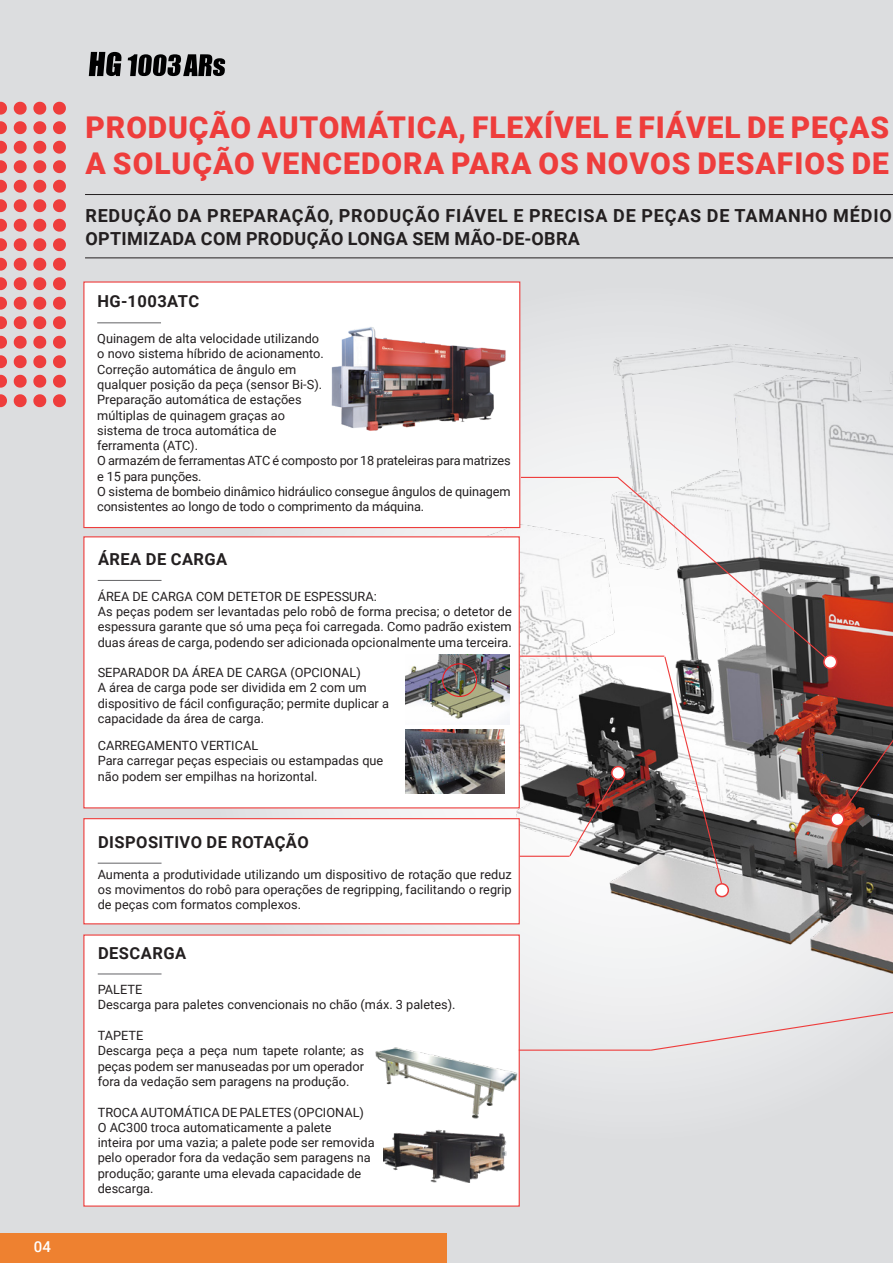
<style>
.page{position:relative;width:893px;height:1263px;background:#dcdddf}
.page>*{position:absolute;margin:0;border:0;box-sizing:border-box;transform-origin:0 0}
.t1{font:900 30px "Roboto";letter-spacing:.03em;color:#ee3d3c}
.t2{font:700 18px/22.5px "Roboto";letter-spacing:.045em;color:#231f20}
.t3{font:700 16.5px "Roboto";letter-spacing:.025em;color:#231f20}
.t4{font:500 15px "Roboto";color:#fff}
.t5{font:12.75px/15.3px "Roboto";color:#231f20}
</style>
<div class="page">
<svg style="left:0;top:394px;width:66px;height:13px"></svg>
<svg style="left:0;top:375px;width:66px;height:13px"></svg>
<svg style="left:0;top:355px;width:66px;height:13px"></svg>
<svg style="left:0;top:336px;width:66px;height:13px"></svg>
<svg style="left:0;top:316px;width:66px;height:13px"></svg>
<svg style="left:0;top:297px;width:66px;height:13px"></svg>
<svg style="left:0;top:277px;width:66px;height:13px"></svg>
<svg style="left:0;top:258px;width:66px;height:13px"></svg>
<svg style="left:0;top:238px;width:66px;height:13px"></svg>
<svg style="left:0;top:219px;width:66px;height:13px"></svg>
<svg style="left:0;top:199px;width:66px;height:13px"></svg>
<svg style="left:0;top:180px;width:66px;height:13px"></svg>
<svg style="left:0;top:160px;width:66px;height:13px"></svg>
<svg style="left:0;top:141px;width:66px;height:13px"></svg>
<svg style="left:0;top:121px;width:66px;height:13px"></svg>
<svg style="left:0;top:102px;width:66px;height:13px"></svg>
<div style="left:0;top:1233px;width:446px;height:30px;background:#ee8130"></div>
<svg style="left:89px;top:52px;width:33px;height:24px"></svg>
<svg style="left:128px;top:54px;width:97px;height:22px"></svg>
<img style="left:303px;top:257px;width:590px;height:677px">
<img style="left:461px;top:495px;width:432px;height:573px">
<hr style="left:85px;top:194px;width:808px;height:1px;background:#231f20">
<hr style="left:85px;top:258px;width:808px;height:1px;background:#231f20">
<div style="left:83px;top:818px;width:437px;height:106px;background:#fff;border:1px solid #ee3d3c"></div>
<hr style="left:98px;top:863px;width:64px;height:1px;background:#636366">
<hr style="left:521px;top:477px;width:97px;height:1px;background:#ee3d3c">
<div style="left:716px;top:884px;width:12px;height:12px;background:#fff;border-radius:50%"></div>
<div style="left:715px;top:883px;width:14px;height:14px;border:2px solid #ee3d3c;border-radius:50%"></div>
<div style="left:84px;top:282px;width:436px;height:245px;background:#fff"></div>
<hr style="left:97px;top:322px;width:64px;height:1px;background:#636366">
<div style="left:83px;top:281px;width:437px;height:247px;border:1px solid #ee3d3c"></div>
<img style="left:331px;top:327px;width:175px;height:104px">
<div style="left:83px;top:934px;width:437px;height:272px;background:#fff;border:1px solid #ee3d3c"></div>
<hr style="left:98px;top:973px;width:64px;height:1px;background:#636366">
<img style="left:383px;top:1129px;width:123px;height:53px">
<img style="left:375px;top:1034px;width:144px;height:86px">
<hr style="left:520px;top:656px;width:144px;height:1px;background:#ee3d3c">
<hr style="left:520px;top:856px;width:49px;height:1px;background:#ee3d3c">
<svg style="left:568px;top:292px;width:325px;height:599px"></svg>
<hr style="left:519px;top:1049px;width:132px;height:2px;background:#ee3d3c">
<div style="left:650px;top:1000px;width:243px;height:51px;background:#e8e9ea"></div>
<div style="left:83px;top:536px;width:437px;height:272px;background:#fff;border:1px solid #ee3d3c"></div>
<hr style="left:98px;top:580px;width:64px;height:1px;background:#636366">
<img style="left:405px;top:655px;width:104px;height:69px">
<div style="left:442px;top:663px;width:35px;height:34px;border:1px solid #ee1d23;border-radius:50%"></div>
<img style="left:406px;top:730px;width:99px;height:63px">
<div style="left:612px;top:766px;width:13px;height:13px;background:#fff;border-radius:50%"></div>
<div style="left:611px;top:766px;width:14px;height:14px;border:2px solid #ee3d3c;border-radius:50%"></div>
<p class="t4" style="left:34px;top:1236px;width:19px">04</p>
<p class="t1" style="left:86px;top:107px;width:805px">PRODUÇÃO AUTOMÁTICA, FLEXÍVEL E FIÁVEL DE PEÇAS</p>
<p class="t1" style="left:86px;top:143px;width:805px">A SOLUÇÃO VENCEDORA PARA OS NOVOS DESAFIOS DE</p>
<p class="t2" style="left:85px;top:204px;width:808px">REDUÇÃO DA PREPARAÇÃO, PRODUÇÃO FIÁVEL E PRECISA DE PEÇAS DE TAMANHO MÉDIO<br>OPTIMIZADA COM PRODUÇÃO LONGA SEM MÃO-DE-OBRA</p>
<p class="t3" style="left:98px;top:290px;width:103px">HG-1003ATC</p>
<p class="t5" style="left:97px;top:330px;width:228px">Quinagem de alta velocidade utilizando o novo sistema híbrido de acionamento.</p>
<p class="t5" style="left:97px;top:361px;width:226px">Correção automática de ângulo em qualquer posição da peça (sensor Bi-S).</p>
<p class="t5" style="left:97px;top:392px;width:206px">Preparação automática de estações múltiplas de quinagem graças ao sistema de troca automática de ferramenta (ATC).</p>
<p class="t5" style="left:97px;top:453px;width:415px">O armazém de ferramentas ATC é composto por 18 prateleiras para matrizes e 15 para punções.</p>
<p class="t5" style="left:97px;top:483px;width:415px">O sistema de bombeio dinâmico hidráulico consegue ângulos de quinagem consistentes ao longo de todo o comprimento da máquina.</p>
<p class="t3" style="left:98px;top:548px;width:131px">ÁREA DE CARGA</p>
<p class="t5" style="left:98px;top:588px;width:281px">ÁREA DE CARGA COM DETETOR DE ESPESSURA:</p>
<p class="t5" style="left:98px;top:603px;width:416px;text-align:justify">As peças podem ser levantadas pelo robô de forma precisa; o detetor de espessura garante que só uma peça foi carregada. Como padrão existem duas áreas de carga, podendo ser adicionada opcionalmente uma terceira.</p>
<p class="t5" style="left:98px;top:664px;width:265px">SEPARADOR DA ÁREA DE CARGA (OPCIONAL)</p>
<p class="t5" style="left:98px;top:680px;width:293px">A área de carga pode ser dividida em 2 com um dispositivo de fácil configuração; permite duplicar a capacidade da área de carga.</p>
<p class="t5" style="left:98px;top:737px;width:162px">CARREGAMENTO VERTICAL</p>
<p class="t5" style="left:98px;top:752px;width:287px;line-height:15.8px">Para carregar peças especiais ou estampadas que não podem ser empilhas na horizontal.</p>
<p class="t3" style="left:98px;top:830px;width:212px">DISPOSITIVO DE ROTAÇÃO</p>
<p class="t5" style="left:98px;top:866px;width:416px;text-align:justify">Aumenta a produtividade utilizando um dispositivo de rotação que reduz os movimentos do robô para operações de regripping, facilitando o regrip de peças com formatos complexos.</p>
<p class="t3" style="left:98px;top:941px;width:90px">DESCARGA</p>
<p class="t5" style="left:98px;top:981px;width:46px">PALETE</p>
<p class="t5" style="left:98px;top:997px;width:359px">Descarga para paletes convencionais no chão (máx. 3 paletes).</p>
<p class="t5" style="left:98px;top:1027px;width:47px">TAPETE</p>
<p class="t5" style="left:98px;top:1043px;width:268px;text-align:justify">Descarga peça a peça num tapete rolante; as peças podem ser manuseadas por um operador fora da vedação sem paragens na produção.</p>
<p class="t5" style="left:98px;top:1104px;width:268px">TROCA AUTOMÁTICA DE PALETES (OPCIONAL)</p>
<p class="t5" style="left:98px;top:1119px;width:278px">O AC300 troca automaticamente a palete<br>inteira por uma vazia; a palete pode ser removida pelo operador fora da vedação sem paragens na produção; garante uma elevada capacidade de descarga.</p>
</div>
